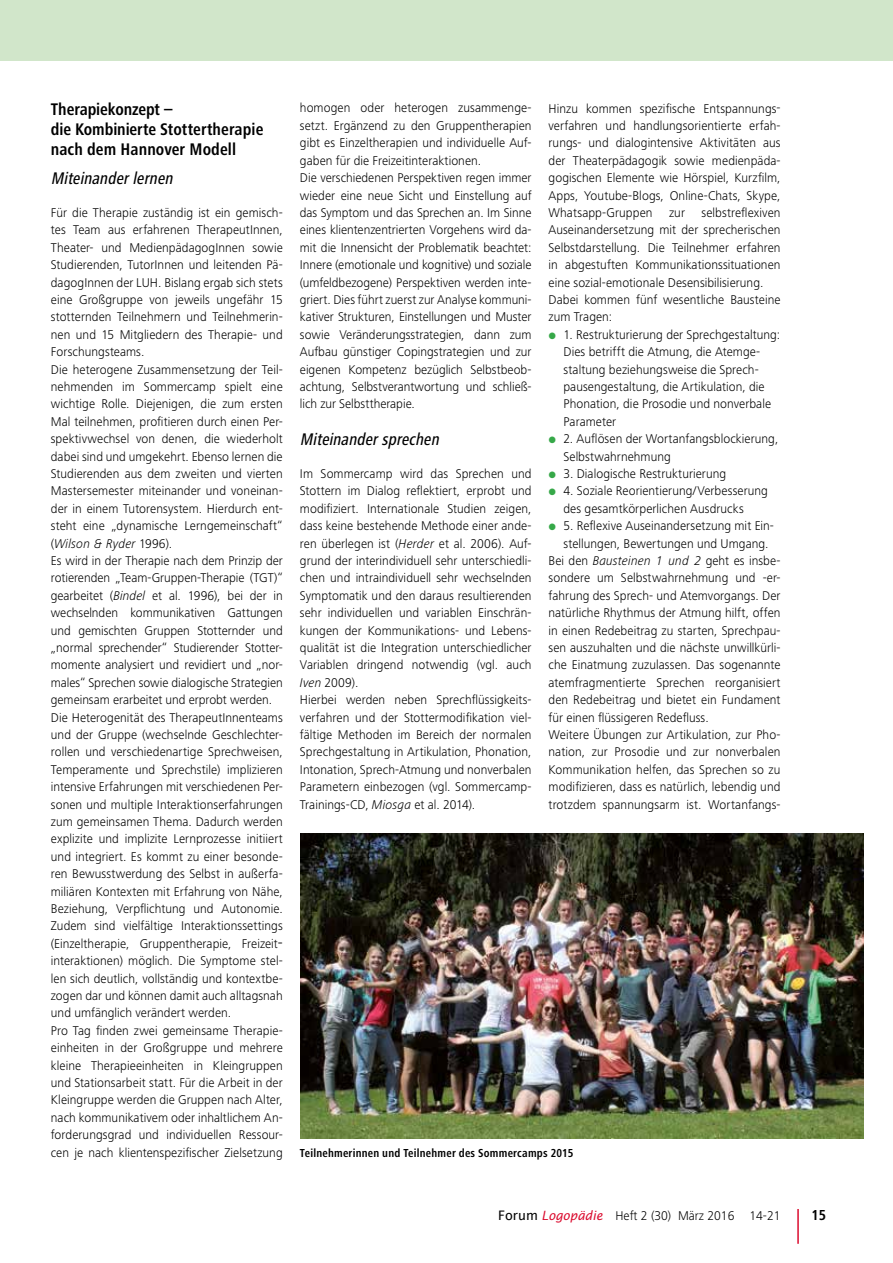
<style>
.page{position:relative;width:893px;height:1263px;background:#fff}
.page>*{position:absolute;margin:0;border:0;box-sizing:border-box;transform-origin:0 0}
.t1{font:700 condensed 17.4px/20.2px "Frutiger Next LT";color:#000}
.t2{font:italic 500 condensed 17.4px "Frutiger Next LT";color:#000}
.t3{font:700 condensed 15px "Frutiger Next LT";color:#000}
.t4{font:300 13.2px/17.4px "Frutiger Next LT";letter-spacing:.005em;color:#000}
.t5{font:700 condensed 12px "Frutiger Next LT";letter-spacing:.015em;color:#000}
.s1{font-style:italic}
.s2{font-family:"Lucida Sans Unicode";font-weight:400}
.s3{font-family:"Lucida Sans";font-weight:400;font-style:italic;font-size:12.75px;color:#db0c2f}
</style>
<div class="page">
<hr style="left:797px;top:1209px;width:2px;height:35px;background:#db0c2f">
<div style="left:0;top:0;width:893px;height:61px;background:#d1e6ca"></div>
<img style="left:301px;top:833px;width:562px;height:305px">
<h1 class="t1" style="left:51px;top:99px;width:214px">Therapiekonzept –<br>die Kombinierte Stottertherapie nach dem Hannover Modell</h1>
<h1 class="t2" style="left:51px;top:169px;width:127px">Miteinanderlernen</h1>
<p class="t4" style="left:51px;top:204px;width:233px">Für die Therapie zuständig ist ein gemisch&shy;tes Team aus erfahrenen TherapeutInnen, Theater- und MedienpädagogInnen sowie Studierenden, TutorInnen und leitenden Pä&shy;dagogInnen der LUH. Bislang ergab sich stets eine Großgruppe von jeweils ungefähr 15 stotternden Teilnehmern und Teilnehmerin&shy;nen und 15 Mitgliedern des Therapie- und Forschungsteams.<br>Die heterogene Zusammensetzung der Teil&shy;nehmenden im Sommercamp spielt eine wichtige Rolle. Diejenigen, die zum ersten Mal teilnehmen, profitieren durch einen Per&shy;spektivwechsel von denen, die wiederholt dabei sind und umgekehrt. Ebenso lernen die Studierenden aus dem zweiten und vierten Mastersemester miteinander und voneinan&shy;der in einem Tutorensystem. Hierdurch ent&shy;steht eine „dynamische Lerngemeinschaft“ (<span class="s1">Wilson &amp; Ryder</span> 1996).<br>Es wird in der Therapie nach dem Prinzip der rotierenden „Team-Gruppen-Therapie (TGT)“ gearbeitet (<span class="s1">Bindel</span> et al. 1996), bei der in wechselnden kommunikativen Gattungen und gemischten Gruppen Stotternder und „normal sprechender“ Studierender Stotter&shy;momente analysiert und revidiert und „nor&shy;males“ Sprechen sowie dialogische Strategien gemeinsam erarbeitet und erprobt werden.<br>Die Heterogenität des TherapeutInnenteams und der Gruppe (wechselnde Geschlechter&shy;rollen und verschiedenartige Sprechweisen, Temperamente und Sprechstile) implizieren intensive Erfahrungen mit verschiedenen Per&shy;sonen und multiple Interaktionserfahrungen zum gemeinsamen Thema. Dadurch werden explizite und implizite Lernprozesse initiiert und integriert. Es kommt zu einer besonde&shy;ren Bewusstwerdung des Selbst in außerfa&shy;miliären Kontexten mit Erfahrung von Nähe, Beziehung, Verpflichtung und Autonomie.<br>Zudem sind vielfältige Interaktionssettings (Einzeltherapie, Gruppentherapie, Freizeit&shy;interaktionen) möglich. Die Symptome stel&shy;len sich deutlich, vollständig und kontextbe&shy;zogen dar und können damit auch alltagsnah und umfänglich verändert werden.<br>Pro Tag finden zwei gemeinsame Therapie&shy;einheiten in der Großgruppe und mehrere kleine Therapieeinheiten in Kleingruppen und Stationsarbeit statt. Für die Arbeit in der Kleingruppe werden die Gruppen nach Alter, nach kommunikativem oder inhaltlichem An&shy;forderungsgrad und individuellen Ressour&shy;cen je nach klientenspezifischer Zielsetzung</p>
<p class="t4" style="left:300px;top:99px;width:233px">homogen oder heterogen zusammenge&shy;setzt. Ergänzend zu den Gruppentherapien gibt es Einzeltherapien und individuelle Auf&shy;gaben für die Freizeitinteraktionen.<br>Die verschiedenen Perspektiven regen immer wieder eine neue Sicht und Einstellung auf das Symptom und das Sprechen an. Im Sinne eines klientenzentrierten Vorgehens wird da&shy;mit die Innensicht der Problematik beachtet:<br>Innere (emotionale und kognitive) und soziale (umfeldbezogene) Perspektiven werden inte&shy;griert. Dies führt zuerst zur Analyse kommuni&shy;kativer Strukturen, Einstellungen und Muster sowie Veränderungsstrategien, dann zum Aufbau günstiger Copingstrategien und zur eigenen Kompetenz bezüglich Selbstbeob&shy;achtung, Selbstverantwortung und schließ&shy;lich zur Selbsttherapie.</p>
<h1 class="t2" style="left:300px;top:430px;width:144px">Miteinandersprechen</h1>
<p class="t4" style="left:300px;top:465px;width:233px">Im Sommercamp wird das Sprechen und Stottern im Dialog reflektiert, erprobt und modifiziert. Internationale Studien zeigen, dass keine bestehende Methode einer ande&shy;ren überlegen ist (<span class="s1">Herder</span> et al. 2006). Auf&shy;grund der interindividuell sehr unterschiedli&shy;chen und intraindividuell sehr wechselnden Symptomatik und den daraus resultierenden sehr individuellen und variablen Einschrän&shy;kungen der Kommunikations- und Lebens&shy;qualität ist die Integration unterschiedlicher Variablen dringend notwendig (vgl. auch <span class="s1">Iven</span> 2009).<br>Hierbei werden neben Sprechflüssigkeits&shy;verfahren und der Stottermodifikation viel&shy;fältige Methoden im Bereich der normalen Sprechgestaltung in Artikulation, Phonation, Intonation, Sprech-Atmung und nonverbalen Parametern einbezogen (vgl. Sommercamp-Trainings-CD, <span class="s1">Miosga</span> et al. 2014).</p>
<p class="t4" style="left:549px;top:99px;width:234px;text-align:justify">Hinzu kommen spezifische Entspannungs&shy;verfahren und handlungsorientierte erfah&shy;rungs- und dialogintensive Aktivitäten aus der Theaterpädagogik sowie medienpäda&shy;gogischen Elemente wie Hörspiel, Kurzfilm, Apps, Youtube-Blogs, Online-Chats, Skype, Whatsapp-Gruppen</p>
<p class="t4" style="left:549px;top:204px;width:234px;text-indent:153px">selbstreflexiven Auseinandersetzung mit der sprecherischen Selbstdarstellung. Die Teilnehmer erfahren in abgestuften Kommunikationssituationen eine sozial-emotionale Desensibilisierung.<br>Dabei kommen fünf wesentliche Bausteine zum Tragen:</p>
<p class="t4" style="left:563px;top:326px;width:218px">1. Restrukturierung der Sprechgestaltung:<br>Dies betrifft die Atmung, die Atemge&shy;staltung beziehungsweise die Sprech&shy;pausengestaltung, die Artikulation, die Phonation, die Prosodie und nonverbale Parameter</p>
<p class="t4" style="left:563px;top:430px;width:216px">2. Auflösen der Wortanfangsblockierung,<br>Selbstwahrnehmung</p>
<p class="t4" style="left:563px;top:465px;width:164px">3. Dialogische Restrukturierung</p>
<p class="t4" style="left:563px;top:482px;width:206px">4. Soziale Reorientierung/Verbesserung des gesamtkörperlichen Ausdrucks</p>
<p class="t4" style="left:563px;top:517px;width:212px">5. Reflexive Auseinandersetzung mit Ein-</p>
<p class="t4" style="left:563px;top:534px;width:207px">stellungen, Bewertungen und Umgang.</p>
<p class="t4" style="left:549px;top:552px;width:233px">Bei den <span class="s1">Bausteinen 1 und 2</span> geht es insbe-</p>
<p class="t4" style="left:549px;top:569px;width:233px">sondere um Selbstwahrnehmung und -er-</p>
<p class="t4" style="left:549px;top:587px;width:234px">fahrung des Sprech- und Atemvorgangs. Der</p>
<p class="t4" style="left:549px;top:604px;width:234px">natürliche Rhythmus der Atmung hilft, offen</p>
<p class="t4" style="left:549px;top:621px;width:233px">in einen Redebeitrag zu starten, Sprechpau-</p>
<p class="t4" style="left:549px;top:639px;width:233px">sen auszuhalten und die nächste unwillkürli-</p>
<p class="t4" style="left:549px;top:656px;width:234px">che Einatmung zuzulassen. Das sogenannte</p>
<p class="t4" style="left:549px;top:674px;width:234px">atemfragmentierte Sprechen reorganisiert</p>
<p class="t4" style="left:549px;top:691px;width:233px">den Redebeitrag und bietet ein Fundament</p>
<p class="t4" style="left:549px;top:708px;width:162px">für einen flüssigeren Redefluss.</p>
<p class="t4" style="left:549px;top:726px;width:233px">Weitere Übungen zur Artikulation, zur Pho-</p>
<p class="t4" style="left:549px;top:743px;width:233px">nation, zur Prosodie und zur nonverbalen</p>
<p class="t4" style="left:549px;top:761px;width:233px">Kommunikation helfen, das Sprechen so zu</p>
<p class="t4" style="left:549px;top:778px;width:233px">modifizieren, dass es natürlich, lebendig und</p>
<p class="t4" style="left:549px;top:795px;width:233px">trotzdem spannungsarm ist. Wortanfangs-</p>
<p class="t4" style="left:669px;top:204px;width:17px">zur</p>
<p class="t5" style="left:300px;top:1146px;width:275px">Teilnehmerinnen und Teilnehmer des Sommercamps 2015</p>
<p class="t4" style="left:498px;top:1206px;width:284px"><span class="s2">Forum</span> <span class="s3">Logopädie</span> Heft 2 (30) März 2016 14-21</p>
<p class="t3" style="left:811px;top:1206px;width:16px">15</p>
</div>
